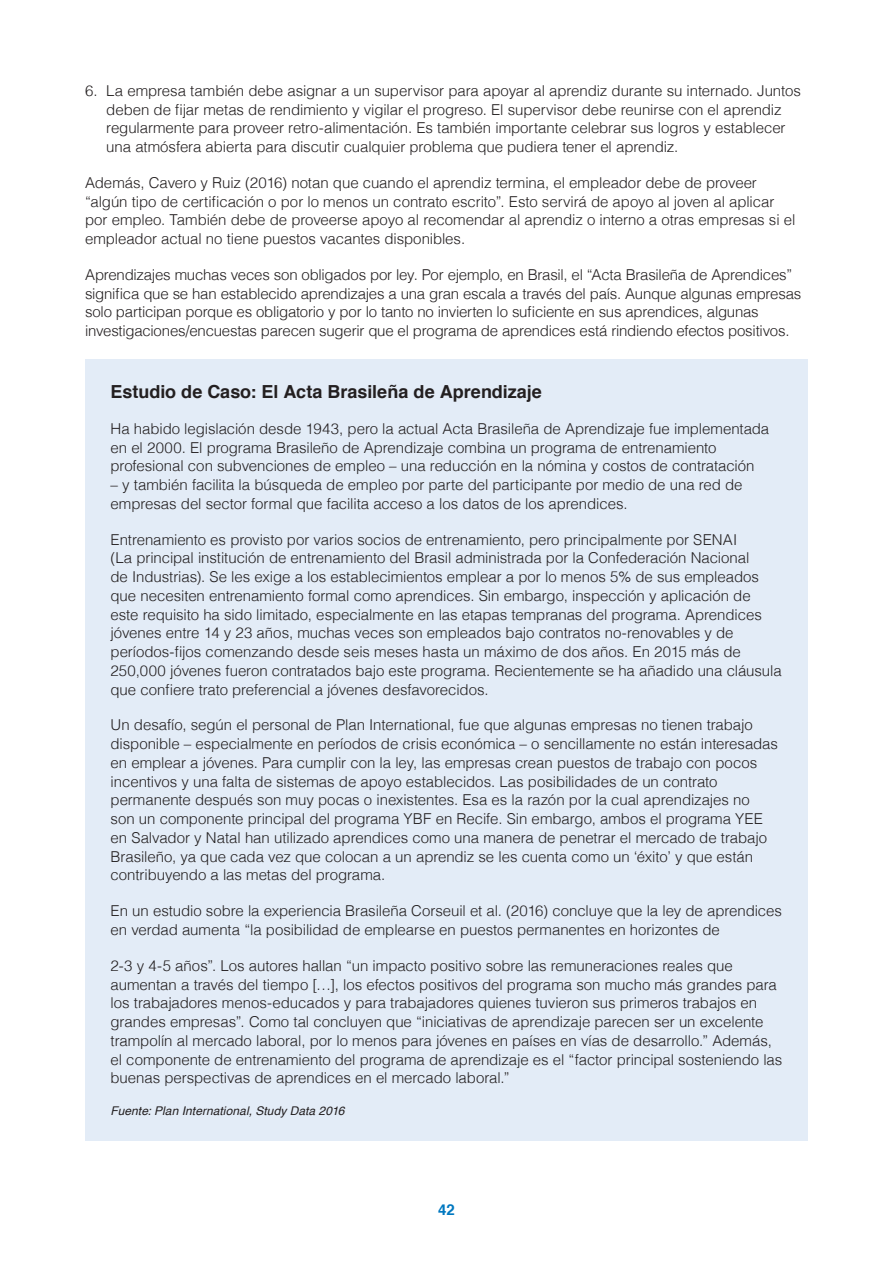
<style>
.page{position:relative;width:893px;height:1263px;background:#fff}
.page>*{position:absolute;margin:0;border:0;box-sizing:border-box;transform-origin:0 0}
.bodykop{font:700 18px "Helvetica";color:#231f20}
.body{font:300 15px/18.8px "Helvetica";letter-spacing:-.005em;color:#231f20}
.t1{font:700 15px "Helvetica";color:#0078c0}
.NOTE{font:italic 12px "Helvetica";letter-spacing:.005em;color:#231f20}
</style>
<div class="page">
<div style="left:85px;top:359px;width:723px;height:781px;background:#e3ecf7"></div>
<p class="body" style="left:106px;top:80px;width:696px;text-indent:-21px">6. La empresa también debe asignar a un supervisor para apoyar al aprendiz durante su internado. Juntos deben de fijar metas de rendimiento y vigilar el progreso. El supervisor debe reunirse con el aprendiz regularmente para proveer retro-alimentación. Es también importante celebrar sus logros y establecer una atmósfera abierta para discutir cualquier problema que pudiera tener el aprendiz.</p>
<p class="body" style="left:85px;top:172px;width:712px">Además, Cavero y Ruiz (2016) notan que cuando el aprendiz termina, el empleador debe de proveer “algún tipo de certificación o por lo menos un contrato escrito”. Esto servirá de apoyo al joven al aplicar por empleo. También debe de proveerse apoyo al recomendar al aprendiz o interno a otras empresas si el empleador actual no tiene puestos vacantes disponibles.</p>
<p class="body" style="left:85px;top:264px;width:718px">Aprendizajes muchas veces son obligados por ley. Por ejemplo, en Brasil, el “Acta Brasileña de Aprendices” significa que se han establecido aprendizajes a una gran escala a través del país. Aunque algunas empresas solo participan porque es obligatorio y por lo tanto no invierten lo suficiente en sus aprendices, algunas investigaciones/encuestas parecen sugerir que el programa de aprendices está rindiendo efectos positivos.</p>
<p class="bodykop" style="left:111px;top:377px;width:433px">Estudio de Caso: El Acta Brasileña de Aprendizaje</p>
<p class="body" style="left:111px;top:418px;width:660px">Ha habido legislación desde 1943, pero la actual Acta Brasileña de Aprendizaje fue implementada en el 2000. El programa Brasileño de Aprendizaje combina un programa de entrenamiento profesional con subvenciones de empleo – una reducción en la nómina y costos de contratación</p>
<p class="body" style="left:111px;top:474px;width:634px">– y también facilita la búsqueda de empleo por parte del participante por medio de una red de empresas del sector formal que facilita acceso a los datos de los aprendices.</p>
<p class="body" style="left:111px;top:529px;width:673px">Entrenamiento es provisto por varios socios de entrenamiento, pero principalmente por SENAI<br>(La principal institución de entrenamiento del Brasil administrada por la Confederación Nacional<br>de Industrias). Se les exige a los establecimientos emplear a por lo menos 5% de sus empleados que necesiten entrenamiento formal como aprendices. Sin embargo, inspección y aplicación de este requisito ha sido limitado, especialmente en las etapas tempranas del programa. Aprendices jóvenes entre 14 y 23 años, muchas veces son empleados bajo contratos no-renovables y de períodos-fijos comenzando desde seis meses hasta un máximo de dos años. En 2015 más de 250,000 jóvenes fueron contratados bajo este programa. Recientemente se ha añadido una cláusula que confiere trato preferencial a jóvenes desfavorecidos.</p>
<p class="body" style="left:111px;top:715px;width:669px">Un desafío, según el personal de Plan International, fue que algunas empresas no tienen trabajo disponible – especialmente en períodos de crisis económica – o sencillamente no están interesadas en emplear a jóvenes. Para cumplir con la ley, las empresas crean puestos de trabajo con pocos incentivos y una falta de sistemas de apoyo establecidos. Las posibilidades de un contrato permanente después son muy pocas o inexistentes. Esa es la razón por la cual aprendizajes no<br>son un componente principal del programa YBF en Recife. Sin embargo, ambos el programa YEE en Salvador y Natal han utilizado aprendices como una manera de penetrar el mercado de trabajo Brasileño, ya que cada vez que colocan a un aprendiz se les cuenta como un ‘éxito’ y que están contribuyendo a las metas del programa.</p>
<p class="body" style="left:111px;top:900px;width:673px">En un estudio sobre la experiencia Brasileña Corseuil et al. (2016) concluye que la ley de aprendices en verdad aumenta “la posibilidad de emplearse en puestos permanentes en horizontes de</p>
<p class="body" style="left:111px;top:955px;width:673px">2-3 y 4-5 años”. Los autores hallan “un impacto positivo sobre las remuneraciones reales que aumentan a través del tiempo […], los efectos positivos del programa son mucho más grandes para los trabajadores menos-educados y para trabajadores quienes tuvieron sus primeros trabajos en grandes empresas”. Como tal concluyen que “iniciativas de aprendizaje parecen ser un excelente trampolín al mercado laboral, por lo menos para jóvenes en países en vías de desarrollo.” Además, el componente de entrenamiento del programa de aprendizaje es el “factor principal sosteniendo las buenas perspectivas de aprendices en el mercado laboral.”</p>
<p class="NOTE" style="left:111px;top:1101px;width:236px">Fuente: Plan International, Study Data 2016</p>
<p class="t1" style="left:438px;top:1198px;width:18px">42</p>
</div>
